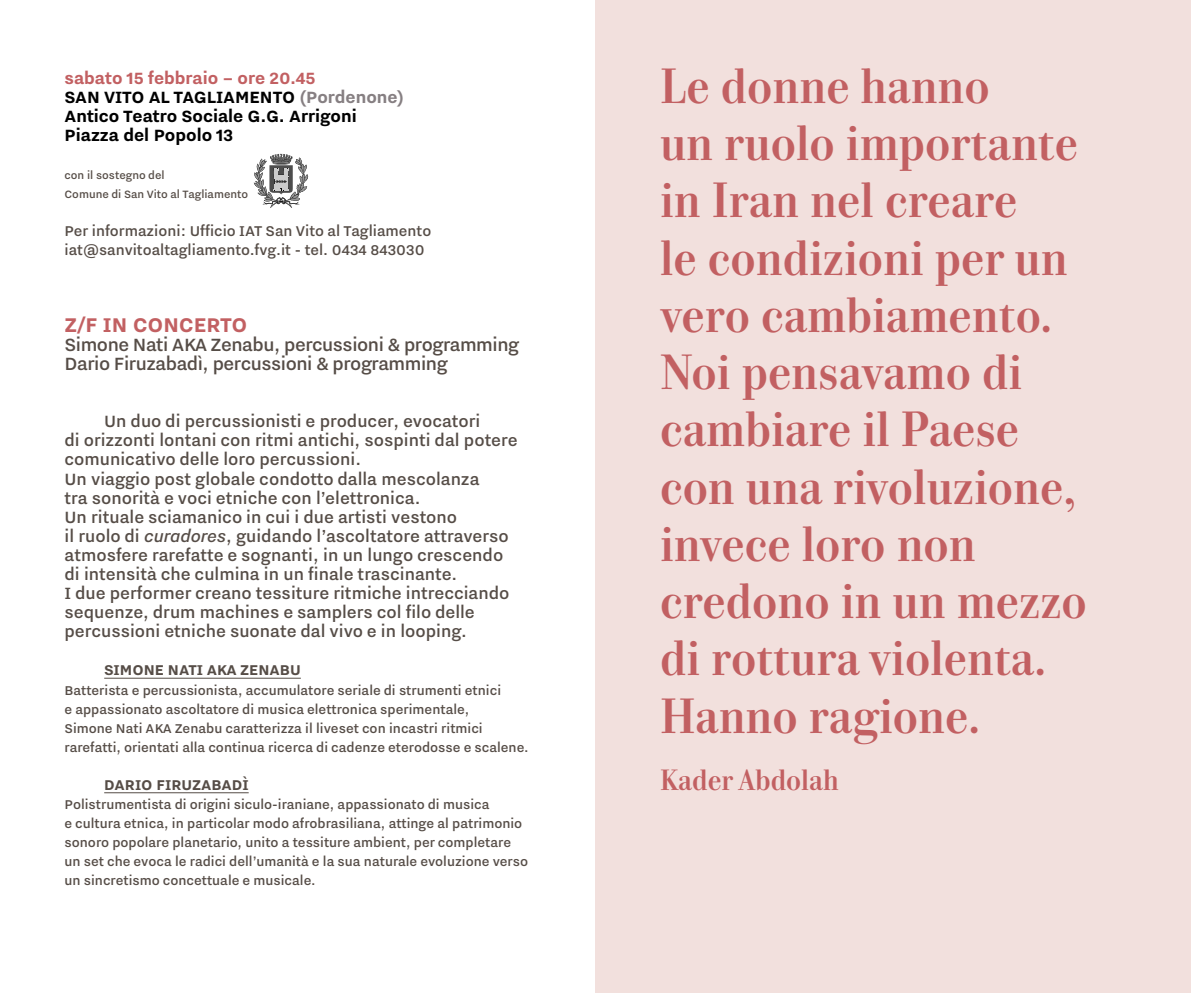
<style>
.page{position:relative;width:1191px;height:993px;background:#fff}
.page>*{position:absolute;margin:0;border:0;box-sizing:border-box;transform-origin:0 0}
.t1{font:500 47.25px/57.2px "Parmigiano Text Std";color:#c26062}
.t2{font:500 28px "Parmigiano Text Std";color:#c26062}
.t3{font:700 24.5px "Nitti Grotesk";color:#c26062}
.t4{font:500 21.88px/19.1px "Nitti Grotesk";letter-spacing:-.02em;color:#564d47}
.t5{font:500 20.12px/19.1px "Nitti Grotesk";color:#564d47}
.t6{font:700 20.12px/19.1px "Nitti Grotesk";color:#000}
.t7{font:500 17.5px/19.1px "Nitti Grotesk";color:#564d47}
.t8{font:700 17.5px "Nitti Grotesk";color:#564d47}
.t9{font:500 15.75px/19.1px "Nitti Grotesk";color:#564d47}
.t10{font:500 13.12px/19.1px "Nitti Grotesk";color:#564d47}
.s1{color:#c26062}
.s2{color:#867f82}
.s3{font-style:italic}
</style>
<div class="page">
<hr style="left:104px;top:677px;width:197px;height:1px;background:#564d47">
<hr style="left:104px;top:792px;width:145px;height:1px;background:#564d47">
<svg style="left:254px;top:154px;width:54px;height:54px"></svg>
<div style="left:595px;top:0;width:596px;height:992px;background:#f2e0dd"></div>
<p class="t6" style="left:64px;top:68px;width:341px"><span class="s1">sabato 15 febbraio – ore 20.45<br></span>SAN VITO AL TAGLIAMENTO <span class="s2">(Pordenone)<br></span>Antico Teatro Sociale G.G. Arrigoni<br>Piazza del Popolo 13</p>
<p class="t10" style="left:64px;top:165px;width:185px">con il sostegno del<br>Comune di San Vito al Tagliamento</p>
<p class="t7" style="left:64px;top:221px;width:368px">Per informazioni: Ufficio IAT San Vito al Tagliamento iat@sanvitoaltagliamento.fvg.it - tel. 0434 843030</p>
<h3 class="t3" style="left:64px;top:311px;width:184px">Z/F IN CONCERTO</h3>
<h3 class="t4" style="left:64px;top:334px;width:456px">Simone Nati AKA Zenabu, percussioni &amp; programming<br>Dario Firuzabadì, percussioni &amp; programming</h3>
<p class="t5" style="left:64px;top:411px;width:455px;text-indent:40px">Un duo di percussionisti e producer, evocatori<br>di orizzonti lontani con ritmi antichi, sospinti dal potere comunicativo delle loro percussioni.<br>Un viaggio post globale condotto dalla mescolanza<br>tra sonorità e voci etniche con l’elettronica.<br>Un rituale sciamanico in cui i due artisti vestono<br>il ruolo di <span class="s3">curadores</span>, guidando l’ascoltatore attraverso atmosfere rarefatte e sognanti, in un lungo crescendo di intensità che culmina in un finale trascinante.<br>I due performer creano tessiture ritmiche intrecciando sequenze, drum machines e samplers col filo delle percussioni etniche suonate dal vivo e in looping.</p>
<p class="t8" style="left:104px;top:660px;width:198px">SIMONE NATI AKA ZENABU</p>
<p class="t9" style="left:64px;top:680px;width:466px">Batterista e percussionista, accumulatore seriale di strumenti etnici<br>e appassionato ascoltatore di musica elettronica sperimentale,<br>Simone Nati AKA Zenabu caratterizza il liveset con incastri ritmici rarefatti, orientati alla continua ricerca di cadenze eterodosse e scalene.</p>
<p class="t8" style="left:104px;top:775px;width:146px">DARIO FIRUZABADÌ</p>
<p class="t9" style="left:64px;top:794px;width:465px">Polistrumentista di origini siculo-iraniane, appassionato di musica<br>e cultura etnica, in particolar modo afrobrasiliana, attinge al patrimonio sonoro popolare planetario, unito a tessiture ambient, per completare un set che evoca le radici dell’umanità e la sua naturale evoluzione verso un sincretismo concettuale e musicale.</p>
<h1 class="t1" style="left:660px;top:57px;width:428px">Le donne hanno<br>un ruolo importante in Iran nel creare<br>le condizioni per un vero cambiamento.<br>Noi pensavamo di cambiare il Paese con una rivoluzione, invece loro non credono in un mezzo di rottura violenta.<br>Hanno ragione.</h1>
<h2 class="t2" style="left:660px;top:761px;width:180px">Kader Abdolah</h2>
</div>
